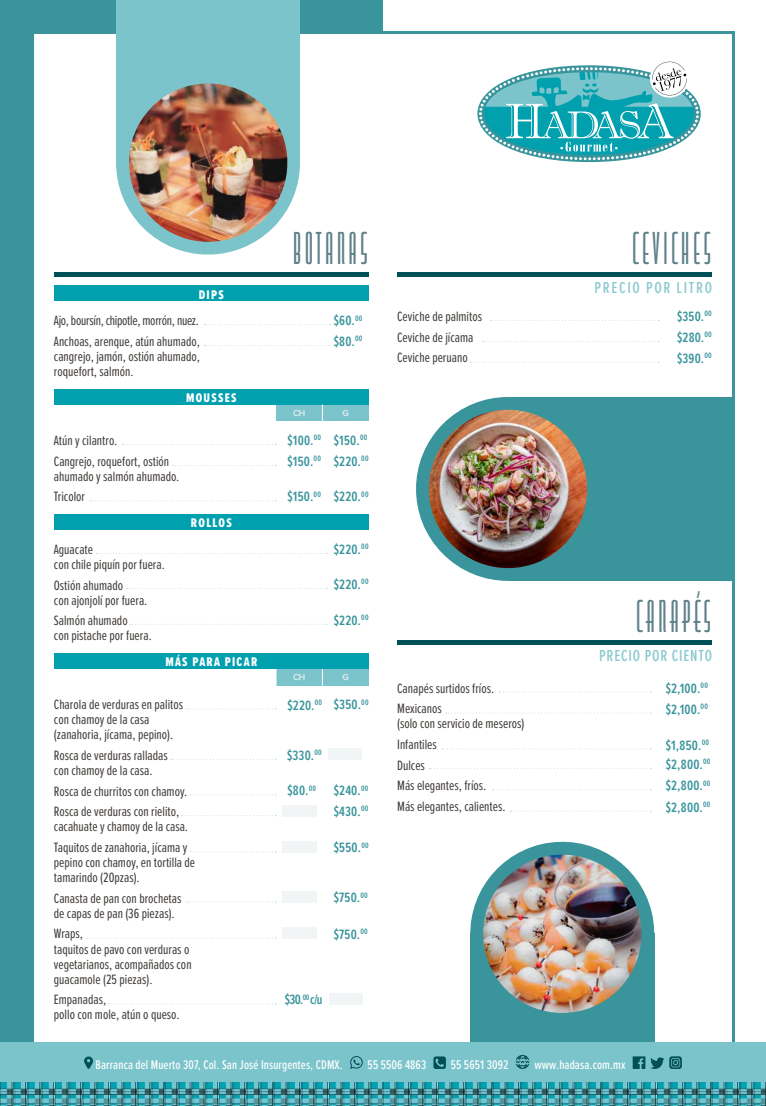
<style>
.page{position:relative;width:766px;height:1106px;background:#fff}
.page>*{position:absolute;margin:0;border:0;box-sizing:border-box;transform-origin:0 0}
.t1{font:40px "Capitol Light Capitals";letter-spacing:.03em;color:#5e8088}
.t2{font:500 16.5px "Proxima Nova Ex Cn";letter-spacing:.05em;color:#89c8cf}
.t3{font:500 16.5px "Proxima Nova Ex Cn";letter-spacing:.1em;color:#89c8cf}
.t4{font:14px/15px "Proxima Nova Ex Cn";color:#3d3936}
.t5{font:600 14px/20.9px "Proxima Nova Ex Cn";letter-spacing:.02em;color:#39949c}
.t6{font:14px/20.7px "Proxima Nova Ex Cn";letter-spacing:-.02em;color:#3d3936}
.t7{font:500 13px "Proxima Nova Ex Cn";letter-spacing:.01em;color:#fff}
.t8{font:13px "Proxima Nova Ex Cn Extrabld";letter-spacing:.1em;color:#fff}
.t9{font:600 9px "Proxima Nova";color:#e2eff1}
</style>
<div class="page">
<div style="left:0;top:0;width:383px;height:1106px;background:#39949c"></div>
<div style="left:34px;top:31px;width:701px;height:1011px;background:#fff"></div>
<img style="left:0;top:1081px;width:765px;height:25px">
<div style="left:0;top:1042px;width:765px;height:39px;background:#7cc4cb"></div>
<svg style="left:84px;top:1056px;width:9px;height:12px"></svg>
<svg style="left:350px;top:1056px;width:12px;height:12px"></svg>
<svg style="left:433px;top:1056px;width:13px;height:12px"></svg>
<svg style="left:515px;top:1055px;width:14px;height:14px"></svg>
<svg style="left:632px;top:1056px;width:49px;height:12px"></svg>
<svg style="left:479px;top:57px;width:219px;height:103px"></svg>
<div style="left:54px;top:285px;width:315px;height:16px;background:#00a0af"></div>
<svg style="left:204px;top:324px;width:126px;height:1px"></svg>
<svg style="left:204px;top:345px;width:126px;height:1px"></svg>
<div style="left:54px;top:514px;width:315px;height:16px;background:#00a0af"></div>
<svg style="left:96px;top:553px;width:231px;height:1px"></svg>
<svg style="left:126px;top:588px;width:201px;height:1px"></svg>
<svg style="left:130px;top:624px;width:197px;height:1px"></svg>
<svg style="left:123px;top:444px;width:153px;height:1px"></svg>
<svg style="left:172px;top:465px;width:104px;height:1px"></svg>
<svg style="left:90px;top:500px;width:186px;height:1px"></svg>
<div style="left:276px;top:404px;width:46px;height:17px;background:#7cc4cb"></div>
<div style="left:322px;top:404px;width:47px;height:17px;background:#7cc4cb"></div>
<div style="left:54px;top:388px;width:315px;height:16px;background:#00a0af"></div>
<svg style="left:322px;top:404px;width:1px;height:17px"></svg>
<div style="left:282px;top:805px;width:34px;height:11px;background:#f2f5f5"></div>
<div style="left:282px;top:841px;width:34px;height:11px;background:#f2f5f5"></div>
<div style="left:282px;top:891px;width:34px;height:11px;background:#f2f5f5"></div>
<div style="left:282px;top:927px;width:34px;height:11px;background:#f2f5f5"></div>
<div style="left:329px;top:993px;width:33px;height:11px;background:#f2f5f5"></div>
<div style="left:328px;top:749px;width:34px;height:11px;background:#f2f5f5"></div>
<svg style="left:186px;top:708px;width:90px;height:1px"></svg>
<svg style="left:171px;top:759px;width:105px;height:1px"></svg>
<svg style="left:190px;top:794px;width:86px;height:1px"></svg>
<svg style="left:181px;top:815px;width:95px;height:1px"></svg>
<svg style="left:190px;top:851px;width:86px;height:1px"></svg>
<svg style="left:186px;top:901px;width:90px;height:1px"></svg>
<svg style="left:87px;top:937px;width:189px;height:1px"></svg>
<svg style="left:108px;top:1003px;width:168px;height:1px"></svg>
<div style="left:276px;top:669px;width:46px;height:16px;background:#7cc4cb"></div>
<div style="left:322px;top:669px;width:47px;height:16px;background:#7cc4cb"></div>
<div style="left:54px;top:653px;width:315px;height:16px;background:#00a0af"></div>
<svg style="left:322px;top:669px;width:1px;height:16px"></svg>
<svg style="left:275px;top:669px;width:1px;height:16px"></svg>
<div style="left:397px;top:272px;width:314px;height:5px;background:#005058"></div>
<div style="left:54px;top:272px;width:315px;height:5px;background:#005058"></div>
<svg style="left:490px;top:320px;width:169px;height:1px"></svg>
<svg style="left:482px;top:341px;width:177px;height:1px"></svg>
<svg style="left:470px;top:362px;width:189px;height:1px"></svg>
<svg style="left:499px;top:691px;width:152px;height:1px"></svg>
<svg style="left:446px;top:712px;width:205px;height:1px"></svg>
<svg style="left:441px;top:748px;width:210px;height:1px"></svg>
<svg style="left:429px;top:768px;width:222px;height:1px"></svg>
<svg style="left:492px;top:789px;width:159px;height:1px"></svg>
<svg style="left:510px;top:810px;width:141px;height:1px"></svg>
<div style="left:397px;top:640px;width:314px;height:5px;background:#005058"></div>
<div style="left:508px;top:397px;width:226px;height:184px;background:#39949c"></div>
<div style="left:116px;top:0;width:184px;height:163px;background:#7cc4cb"></div>
<svg style="left:407px;top:388px;width:201px;height:202px"></svg>
<svg style="left:107px;top:62px;width:202px;height:201px;fill:#fff"></svg>
<img style="left:427px;top:410px;width:161px;height:159px">
<div style="left:470px;top:933px;width:184px;height:109px;background:#39949c"></div>
<svg style="left:461px;top:832px;width:202px;height:203px"></svg>
<img style="left:483px;top:854px;width:158px;height:160px">
<img style="left:128px;top:83px;width:160px;height:159px">
<p class="t8" style="left:199px;top:285px;width:27px">DIPS</p>
<p class="t6" style="left:54px;top:309px;width:147px">Ajo, boursín, chipotle, morrón, nuez.<br>Anchoas, arenque, atún ahumado,</p>
<p class="t4" style="left:54px;top:348px;width:148px">cangrejo, jamón, ostión ahumado, roquefort, salmón.</p>
<p class="t8" style="left:186px;top:388px;width:52px">MOUSSES</p>
<p class="t4" style="left:54px;top:429px;width:117px;line-height:20.7px">Atún y cilantro.<br>Cangrejo, roquefort, ostión</p>
<p class="t4" style="left:54px;top:465px;width:127px;line-height:20.7px">ahumado y salmón ahumado.<br>Tricolor</p>
<p class="t4" style="left:54px;top:541px;width:112px">Aguacate<br>con chile piquín por fuera.</p>
<p class="t4" style="left:54px;top:577px;width:95px">Ostión ahumado<br>con ajonjolí por fuera.</p>
<p class="t4" style="left:54px;top:612px;width:99px">Salmón ahumado<br>con pistache por fuera.</p>
<p class="t8" style="left:191px;top:513px;width:42px">ROLLOS</p>
<p class="t8" style="left:165px;top:652px;width:93px">MÁS PARA PICAR</p>
<p class="t4" style="left:54px;top:696px;width:131px">Charola de verduras en palitos con chamoy de la casa (zanahoria, jícama, pepino).</p>
<p class="t4" style="left:54px;top:747px;width:115px">Rosca de verduras ralladas con chamoy de la casa.</p>
<p class="t4" style="left:54px;top:780px;width:135px;line-height:20.7px">Rosca de churritos con chamoy.<br>Rosca de verduras con rielito,</p>
<p class="t4" style="left:54px;top:816px;width:136px;line-height:20.7px">cacahuate y chamoy de la casa.<br>Taquitos de zanahoria, jícama y</p>
<p class="t4" style="left:54px;top:854px;width:143px">pepino con chamoy, en tortilla de tamarindo (20pzas).</p>
<p class="t4" style="left:54px;top:890px;width:129px">Canasta de pan con brochetas de capas de pan (36 piezas).</p>
<p class="t4" style="left:54px;top:925px;width:139px">Wraps,<br>taquitos de pavo con verduras o vegetarianos, acompañados con guacamole (25 piezas).</p>
<p class="t4" style="left:54px;top:991px;width:127px">Empanadas,<br>pollo con mole, atún o queso.</p>
<h1 class="t1" style="left:292px;top:223px;width:78px">BOTANAS</h1>
<h1 class="t1" style="left:631px;top:223px;width:82px">CEVICHES</h1>
<h1 class="t1" style="left:290px;top:223px;width:69px">BOTANA</h1>
<h1 class="t1" style="left:621px;top:223px;width:81px">CEVICHES</h1>
<p class="t5" style="left:334px;top:310px;width:30px">$60.<sup>00 </sup>$80.<sup>00</sup></p>
<p class="t9" style="left:293px;top:406px;width:14px">CH</p>
<p class="t9" style="left:342px;top:406px;width:8px">G</p>
<p class="t5" style="left:287px;top:429px;width:35px">$100.<sup>00</sup></p>
<p class="t5" style="left:287px;top:450px;width:35px">$150.<sup>00</sup></p>
<p class="t5" style="left:287px;top:486px;width:35px">$150.<sup>00</sup></p>
<p class="t5" style="left:334px;top:429px;width:35px">$150.<sup>00</sup></p>
<p class="t5" style="left:334px;top:450px;width:36px">$220.<sup>00</sup></p>
<p class="t5" style="left:334px;top:486px;width:36px">$220.<sup>00</sup></p>
<p class="t5" style="left:334px;top:538px;width:36px">$220.<sup>00</sup></p>
<p class="t5" style="left:334px;top:573px;width:36px">$220.<sup>00</sup></p>
<p class="t5" style="left:334px;top:609px;width:36px">$220.<sup>00</sup></p>
<p class="t9" style="left:293px;top:670px;width:14px">CH</p>
<p class="t9" style="left:342px;top:670px;width:8px">G</p>
<p class="t5" style="left:287px;top:694px;width:36px">$220.<sup>00</sup></p>
<p class="t5" style="left:334px;top:694px;width:36px">$350.<sup>00</sup></p>
<p class="t5" style="left:287px;top:744px;width:36px">$330.<sup>00</sup></p>
<p class="t5" style="left:287px;top:780px;width:30px">$80.<sup>00</sup></p>
<p class="t5" style="left:334px;top:780px;width:36px">$240.<sup>00 </sup>$430.<sup>00</sup></p>
<p class="t5" style="left:334px;top:836px;width:36px">$550.<sup>00</sup></p>
<p class="t5" style="left:334px;top:887px;width:36px">$750.<sup>00</sup></p>
<p class="t5" style="left:334px;top:923px;width:36px">$750.<sup>00</sup></p>
<p class="t5" style="left:285px;top:988px;width:39px">$30.<sup>00</sup> c/u</p>
<p class="t3" style="left:594px;top:275px;width:119px">PRECIO POR LITRO</p>
<p class="t4" style="left:397px;top:305px;width:86px;line-height:20.7px">Ceviche de palmitos<br>Ceviche de jícama<br>Ceviche peruano</p>
<p class="t5" style="left:676px;top:305px;width:36px;text-align:justify">$350.<sup>00 </sup>$280.<sup>00 </sup>$390.<sup>00</sup></p>
<h1 class="t1" style="left:635px;top:591px;width:78px">CANAPÉS</h1>
<p class="t4" style="left:397px;top:677px;width:99px;line-height:20.7px">Canapés surtidos fríos.<br>Mexicanos</p>
<p class="t4" style="left:397px;top:712px;width:129px;line-height:20.7px">(solo con servicio de meseros)<br>Infantiles<br>Dulces<br>Más elegantes, fríos.<br>Más elegantes, calientes.</p>
<p class="t2" style="left:599px;top:643px;width:114px">PRECIO POR CIENTO</p>
<p class="t5" style="left:665px;top:677px;width:44px">$2,100.<sup>00 </sup>$2,100.<sup>00</sup></p>
<p class="t5" style="left:665px;top:734px;width:46px;line-height:19.6px">$1,850.<sup>00 </sup>$2,800.<sup>00</sup></p>
<p class="t5" style="left:665px;top:774px;width:46px;line-height:21.4px">$2,800.<sup>00 </sup>$2,800.<sup>00</sup></p>
<p class="t7" style="left:95px;top:1055px;width:249px">Barranca del Muerto 307, Col. San José Insurgentes, CDMX.</p>
<p class="t7" style="left:367px;top:1055px;width:60px">55 5506 4863</p>
<p class="t7" style="left:450px;top:1055px;width:59px">55 5651 3092</p>
<p class="t7" style="left:534px;top:1055px;width:93px">www.hadasa.com.mx</p>
</div>
